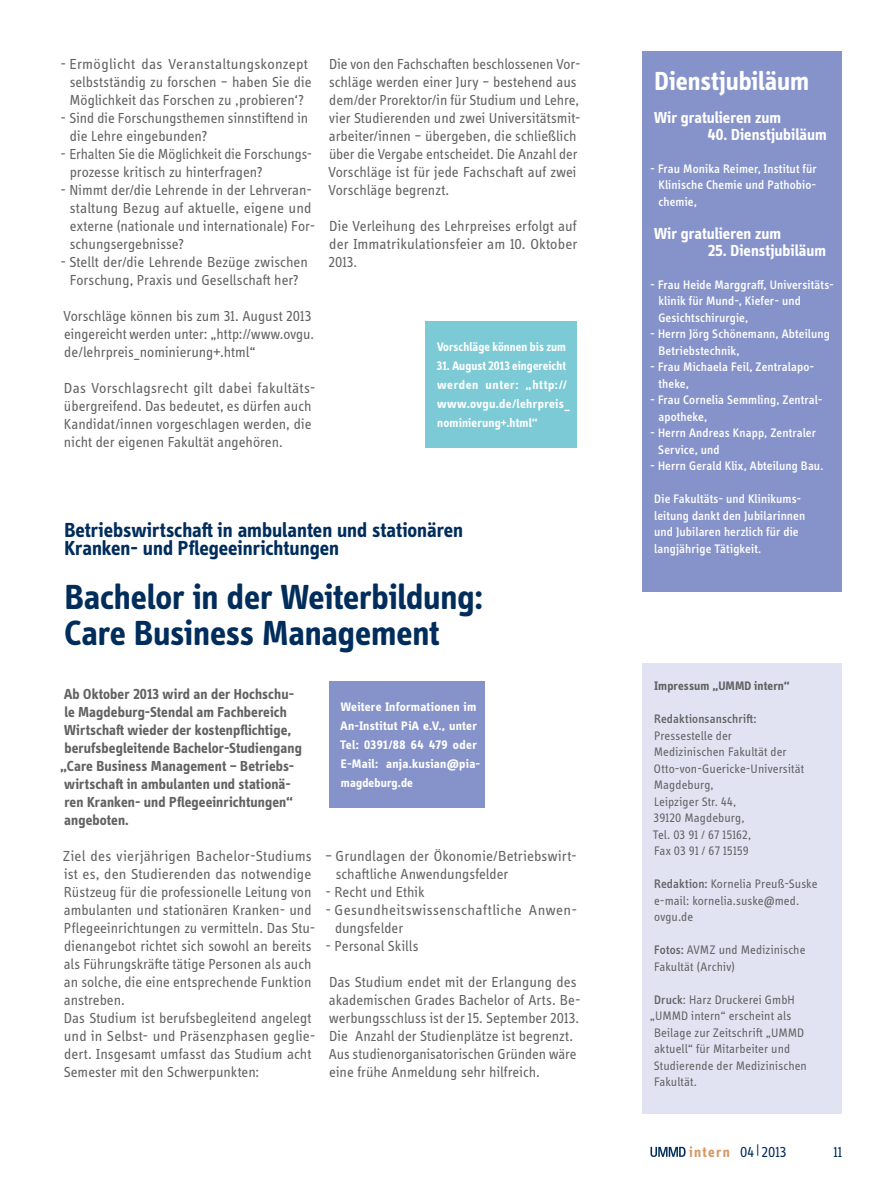
<style>
.page{position:relative;width:893px;height:1191px;background:#fff}
.page>*{position:absolute;margin:0;border:0;box-sizing:border-box;transform-origin:0 0}
.t1{font:700 36px/36px "Info Display OT";letter-spacing:-.005em;color:#002d5c}
.t2{font:700 27px "Info Display OT";color:#fff}
.t3{font:700 21px/18px "Info Display OT";color:#002d5c}
.t4{font:700 16.5px "Info Display OT";letter-spacing:.005em;color:#fff}
.t5{font:15px/18px "Info Display OT";color:#626262}
.t6{font:700 15px/18px "Info Display OT";letter-spacing:.005em;color:#626262}
.t7{font:15px/18px "Info Display OT";letter-spacing:.025em;color:#626262}
.t8{font:15px "Info Display OT";color:#002d5c}
.t9{font:500 12.75px/16.5px "Info Display OT";letter-spacing:.01em;color:#fff}
.t10{font:12.75px/16.5px "Info Display OT";letter-spacing:.005em;color:#626262}
.t11{font:700 12.75px/19.2px "Info Display OT";letter-spacing:.02em;color:#fff}
.t12{font:700 12.75px "Info Display OT";letter-spacing:.01em;color:#626262}
.t13{font:500 12.75px "Info Display OT";letter-spacing:.01em;color:#626262}
.s1{font-weight:500}
.s2{font-weight:700;color:#d79862}
</style>
<div class="page">
<div style="left:642px;top:51px;width:200px;height:540px;background:#8693ca"></div>
<div style="left:329px;top:681px;width:156px;height:126px;background:#8693ca"></div>
<div style="left:642px;top:663px;width:200px;height:450px;background:#e1e3f3"></div>
<div style="left:425px;top:321px;width:152px;height:126px;background:#7ccad5"></div>
<svg style="left:650px;top:1146px;width:36px;height:11px"></svg>
<p class="t5" style="left:69px;top:55px;width:243px;text-indent:-9px">- Ermöglicht das Veranstaltungskonzept selbstständig zu forschen – haben Sie die<br>Möglichkeit das Forschen zu ‚probieren‘?</p>
<p class="t5" style="left:70px;top:109px;width:240px;text-indent:-10px">- Sind die Forschungsthemen sinnstiftend in die Lehre eingebunden?</p>
<p class="t5" style="left:70px;top:145px;width:244px;text-indent:-9px">- Erhalten Sie die Möglichkeit die Forschungs&shy;prozesse kritisch zu hinterfragen?</p>
<p class="t5" style="left:70px;top:181px;width:247px;text-indent:-9px">- Nimmt der/die Lehrende in der Lehrveran&shy;staltung Bezug auf aktuelle, eigene und externe (nationale und internationale) For&shy;schungsergebnisse?</p>
<p class="t5" style="left:60px;top:253px;width:249px;text-align:center">- Stellt der/die Lehrende Bezüge zwischen<br>Forschung, Praxis und Gesellschaft her?</p>
<p class="t5" style="left:64px;top:307px;width:252px">Vorschläge können bis zum 31. August 2013 eingereicht werden unter: „http://www.ovgu. de/lehrpreis_nominierung+.html“</p>
<p class="t5" style="left:64px;top:379px;width:253px">Das Vorschlagsrecht gilt dabei fakultäts&shy;übergreifend. Das bedeutet, es dürfen auch Kandidat/innen vorgeschlagen werden, die nicht der eigenen Fakultät angehören.</p>
<p class="t5" style="left:329px;top:55px;width:253px">Die von den Fachschaften beschlossenen Vor&shy;schläge werden einer Jury – bestehend aus dem/der Prorektor/in für Studium und Lehre, vier Studierenden und zwei Universitätsmit&shy;arbeiter/innen – übergeben, die schließlich über die Vergabe entscheidet. Die Anzahl der Vorschläge ist für jede Fachschaft auf zwei Vorschläge begrenzt.</p>
<p class="t5" style="left:328px;top:217px;width:250px;text-align:justify">Die Verleihung des Lehrpreises erfolgt auf der Immatrikulationsfeier am 10. Oktober 2013.</p>
<p class="t11" style="left:437px;top:337px;width:131px">Vorschläge können bis zum</p>
<p class="t11" style="left:437px;top:356px;width:134px">31. August 2013 eingereicht werden unter: „http:// www.ovgu.de/lehrpreis_ nominierung+.html“</p>
<h3 class="t3" style="left:64px;top:521px;width:400px">Betriebswirtschaft in ambulanten und stationären<br>Kranken- und Pflegeeinrichtungen</h3>
<h1 class="t1" style="left:65px;top:579px;width:420px">Bachelor in der Weiterbildung:<br>Care Business Management</h1>
<p class="t6" style="left:60px;top:685px;width:243px">Ab Oktober 2013 wird an der Hochschu&shy;le Magdeburg-Stendal am Fachbereich Wirtschaft wieder der kostenpflichtige, berufsbegleitende Bachelor-Studiengang „Care Business Management – Betriebs&shy;wirtschaft in ambulanten und stationä&shy;ren Kranken- und Pflegeeinrichtungen“ angeboten.</p>
<p class="t5" style="left:63px;top:847px;width:254px">Ziel des vierjährigen Bachelor-Studiums ist es, den Studierenden das notwendige Rüstzeug für die professionelle Leitung von ambulanten und stationären Kranken- und Pflegeeinrichtungen zu vermitteln. Das Stu&shy;dienangebot richtet sich sowohl an bereits als Führungskräfte tätige Personen als auch an solche, die eine entsprechende Funktion anstreben.<br>Das Studium ist berufsbegleitend angelegt und in Selbst- und Präsenzphasen geglie&shy;dert. Insgesamt umfasst das Studium acht Semester mit den Schwerpunkten:</p>
<p class="t5" style="left:336px;top:847px;width:242px;text-indent:-11px">– Grundlagen der Ökonomie/Betriebswirt&shy;schaftliche Anwendungsfelder</p>
<p class="t11" style="left:340px;top:697px;width:142px">Weitere Informationen im<br>An-Institut PiA e.V., unter<br>Tel: 0391/88 64 479 oder<br>E-Mail: anja.kusian@pia&shy;magdeburg.de</p>
<p class="t5" style="left:325px;top:883px;width:101px">- Recht und Ethik</p>
<p class="t7" style="left:335px;top:901px;width:244px;text-indent:-10px">- Gesundheitswissenschaftliche Anwen&shy;dungsfelder</p>
<p class="t5" style="left:325px;top:937px;width:95px">- Personal Skills</p>
<p class="t5" style="left:329px;top:973px;width:253px">Das Studium endet mit der Erlangung des akademischen Grades Bachelor of Arts. Be&shy;werbungsschluss ist der 15. September 2013.<br>Die Anzahl der Studienplätze ist begrenzt.<br>Aus studienorganisatorischen Gründen wäre eine frühe Anmeldung sehr hilfreich.</p>
<h2 class="t2" style="left:654px;top:65px;width:156px">Dienstjubiläum</h2>
<p class="t4" style="left:654px;top:108px;width:129px">Wir gratulieren zum</p>
<p class="t4" style="left:708px;top:124px;width:121px">40. Dienstjubiläum</p>
<p class="t9" style="left:658px;top:160px;width:160px;text-align:justify;text-indent:-8px">- Frau Monika Reimer, Institut für Klinische Chemie und Pathobio&shy;chemie,</p>
<p class="t4" style="left:654px;top:223px;width:129px">Wir gratulieren zum</p>
<p class="t4" style="left:708px;top:240px;width:120px">25. Dienstjubiläum</p>
<p class="t9" style="left:658px;top:276px;width:177px;text-indent:-8px">- Frau Heide Marggraff, Universitäts&shy;klinik für Mund-, Kiefer- und<br>Gesichtschirurgie,</p>
<p class="t9" style="left:658px;top:325px;width:173px;text-indent:-8px">- Herrn Jörg Schönemann, Abteilung<br>Betriebstechnik,</p>
<p class="t9" style="left:659px;top:358px;width:157px;text-indent:-8px">- Frau Michaela Feil, Zentralapo&shy;theke,</p>
<p class="t9" style="left:658px;top:391px;width:166px;text-indent:-8px">- Frau Cornelia Semmling, Zentral&shy;apotheke,</p>
<p class="t9" style="left:658px;top:424px;width:159px;text-indent:-8px">- Herrn Andreas Knapp, Zentraler<br>Service, und</p>
<p class="t9" style="left:650px;top:457px;width:175px">- Herrn Gerald Klix, Abteilung Bau.</p>
<p class="t9" style="left:654px;top:490px;width:153px">Die Fakultäts- und Klinikums&shy;leitung dankt den Jubilarinnen und Jubilaren herzlich für die langjährige Tätigkeit.</p>
<p class="t12" style="left:654px;top:678px;width:137px">Impressum „UMMD intern“</p>
<p class="t13" style="left:654px;top:711px;width:104px">Redaktionsanschrift:</p>
<p class="t10" style="left:653px;top:727px;width:153px">Pressestelle der<br>Medizinischen Fakultät der<br>Otto-von-Guericke-Universität<br>Magdeburg,<br>Leipziger Str. 44,<br>39120 Magdeburg,<br>Tel. 03 91 / 67 15162,<br>Fax 03 91 / 67 15159</p>
<p class="t10" style="left:654px;top:875px;width:165px"><span class="s1">Redaktion:</span> Kornelia Preuß-Suske e-mail: kornelia.suske@med. ovgu.de</p>
<p class="t10" style="left:654px;top:941px;width:153px"><span class="s1">Fotos:</span> AVMZ und Medizinische<br>Fakultät (Archiv)</p>
<p class="t10" style="left:654px;top:991px;width:142px"><span class="s1">Druck</span>: Harz Druckerei GmbH</p>
<p class="t10" style="left:650px;top:1007px;width:143px">„UMMD intern“ erscheint als</p>
<p class="t10" style="left:654px;top:1024px;width:152px">Beilage zur Zeitschrift „UMMD</p>
<p class="t10" style="left:654px;top:1040px;width:138px">aktuell“ für Mitarbeiter und</p>
<p class="t10" style="left:654px;top:1057px;width:155px">Studierende der Medizinischen</p>
<p class="t10" style="left:654px;top:1073px;width:44px">Fakultät.</p>
<p class="t8" style="left:689px;top:1143px;width:99px"><span class="s2">intern</span> 04|2013</p>
<p class="t8" style="left:833px;top:1143px;width:10px">11</p>
</div>
